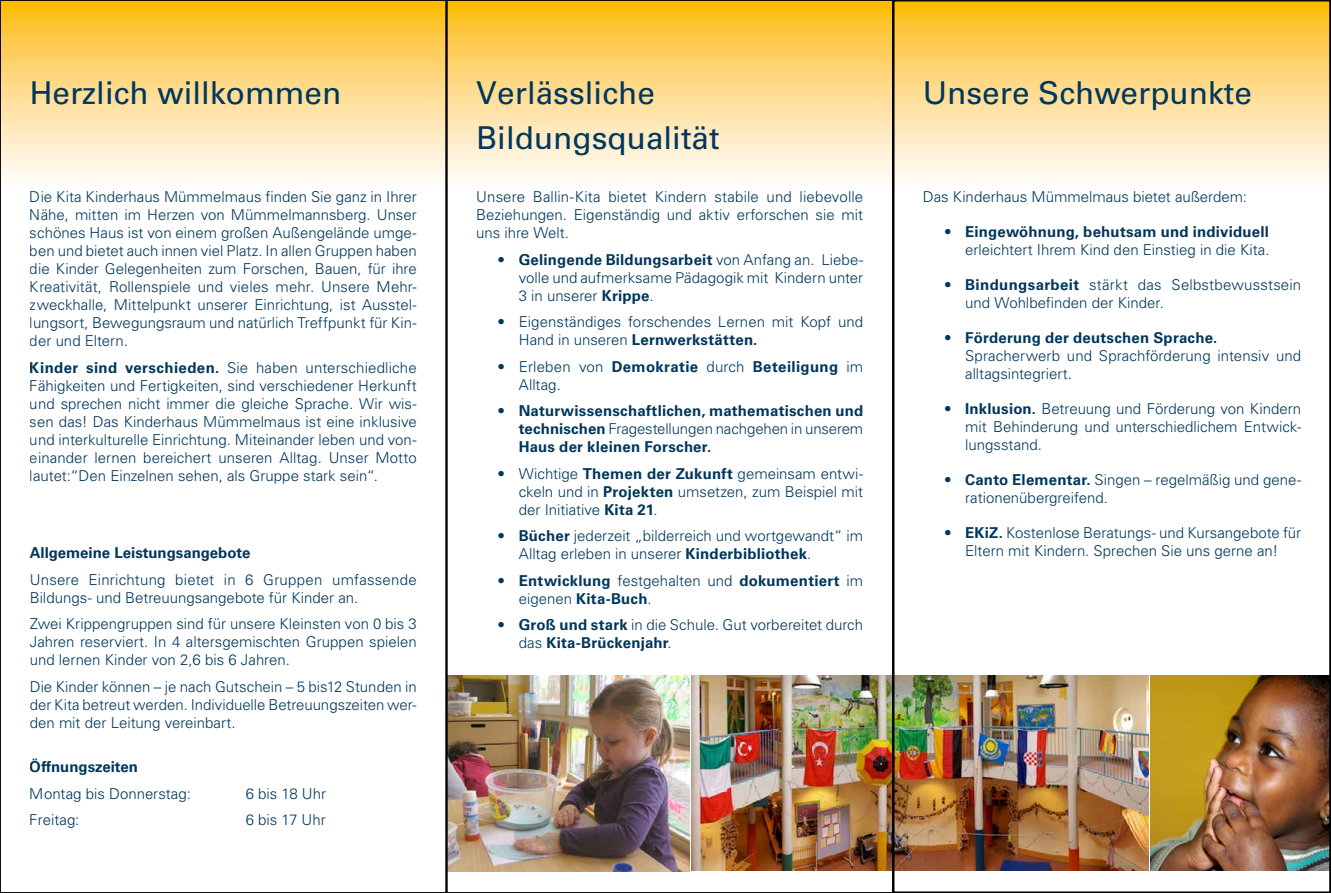
<style>
.page{position:relative;width:1331px;height:893px;background:#fff}
.page>*{position:absolute;margin:0;border:0;box-sizing:border-box;transform-origin:0 0}
.t1{font:31.5px "Univers LT Std";color:#00375c}
.t2{font:300 15px/18px "Univers LT Std";color:#00375c;text-align:justify}
.t3{font:700 15px/18px "Univers LT Std";letter-spacing:.01em;color:#00375c;text-align:justify}
.s1{font-weight:700}
.s2{font-weight:300}
</style>
<div class="page">
<svg style="left:3px;top:3px;width:1325px;height:177px;background:#fedb89"></svg>
<img style="left:449px;top:675px;width:240px;height:196px">
<img style="left:691px;top:675px;width:457px;height:196px">
<img style="left:1150px;top:675px;width:178px;height:196px">
<div style="left:0;top:0;width:447px;height:893px;border:2px solid #000"></div>
<div style="left:892px;top:0;width:439px;height:893px;border:2px solid #000"></div>
<h1 class="t1" style="left:30px;top:74px;width:313px">Herzlich willkommen</h1>
<p class="t2" style="left:30px;top:188px;width:388px">Die Kita Kinderhaus Mümmelmaus finden Sie ganz in Ihrer Nähe, mitten im Herzen von Mümmelmannsberg. Unser schönes Haus ist von einem großen Außengelände umge&shy;ben und bietet auch innen viel Platz. In allen Gruppen haben die Kinder Gelegenheiten zum Forschen, Bauen, für ihre Kreativität, Rollenspiele und vieles mehr. Unsere Mehr&shy;zweckhalle, Mittelpunkt unserer Einrichtung, ist Ausstel&shy;lungsort, Bewegungsraum und natürlich Treffpunkt für Kin&shy;der und Eltern.</p>
<p class="t2" style="left:30px;top:358px;width:388px"><span class="s1">Kinder sind verschieden.</span> Sie haben unterschiedliche Fähigkeiten und Fertigkeiten, sind verschiedener Herkunft und sprechen nicht immer die gleiche Sprache. Wir wis&shy;sen das! Das Kinderhaus Mümmelmaus ist eine inklusive und interkulturelle Einrichtung. Miteinander leben und von&shy;einander lernen bereichert unseren Alltag. Unser Motto lautet:“Den Einzelnen sehen, als Gruppe stark sein“.</p>
<p class="t3" style="left:30px;top:544px;width:222px">Allgemeine Leistungsangebote</p>
<p class="t2" style="left:30px;top:570px;width:388px">Unsere Einrichtung bietet in 6 Gruppen umfassende<br>Bildungs- und Betreuungsangebote für Kinder an.</p>
<p class="t2" style="left:30px;top:615px;width:388px">Zwei Krippengruppen sind für unsere Kleinsten von 0 bis 3<br>Jahren reserviert. In 4 altersgemischten Gruppen spielen und lernen Kinder von 2,6 bis 6 Jahren.</p>
<p class="t2" style="left:30px;top:677px;width:388px">Die Kinder können – je nach Gutschein – 5 bis12 Stunden in der Kita betreut werden. Individuelle Betreuungszeiten wer&shy;den mit der Leitung vereinbart.</p>
<p class="t3" style="left:30px;top:758px;width:110px">Öffnungszeiten</p>
<p class="t2" style="left:30px;top:784px;width:163px">Montag bis Donnerstag:</p>
<p class="t2" style="left:246px;top:784px;width:82px">6 bis 18 Uhr</p>
<p class="t2" style="left:30px;top:811px;width:51px">Freitag:</p>
<p class="t2" style="left:246px;top:811px;width:81px">6 bis 17 Uhr</p>
<h1 class="t1" style="left:476px;top:74px;width:180px">Verlässliche</h1>
<h1 class="t1" style="left:923px;top:74px;width:331px">Unsere Schwerpunkte</h1>
<h1 class="t1" style="left:476px;top:119px;width:245px">Bildungsqualität</h1>
<p class="t2" style="left:476px;top:188px;width:388px">Unsere Ballin-Kita bietet Kindern stabile und liebevolle Beziehungen. Eigenständig und aktiv erforschen sie mit uns ihre Welt.</p>
<p class="t2" style="left:519px;top:250px;width:346px;text-indent:-21px">• <span class="s1">Gelingende Bildungsarbeit</span> von Anfang an. Liebe&shy;volle und aufmerksame Pädagogik mit Kindern unter 3 in unserer <span class="s1">Krippe</span>.</p>
<p class="t2" style="left:519px;top:313px;width:346px;text-indent:-21px">• Eigenständiges forschendes Lernen mit Kopf und<br>Hand in unseren <span class="s1">Lernwerkstätten.</span></p>
<p class="t2" style="left:519px;top:357px;width:346px;text-indent:-21px">• Erleben von <span class="s1">Demokratie</span> durch <span class="s1">Beteiligung</span> im<br>Alltag.</p>
<p class="t3" style="left:519px;top:402px;width:346px;text-indent:-21px"><span class="s2">•</span> Naturwissenschaftlichen, mathematischen und technischen <span class="s2">Fragestellungen nachgehen in unserem </span>Haus der kleinen Forscher.</p>
<p class="t2" style="left:519px;top:464px;width:346px;text-indent:-21px">• Wichtige <span class="s1">Themen der Zukunft</span> gemeinsam entwi&shy;ckeln und in <span class="s1">Projekten</span> umsetzen, zum Beispiel mit der Initiative <span class="s1">Kita 21</span>.</p>
<p class="t2" style="left:519px;top:527px;width:346px;text-indent:-21px">• <span class="s1">Bücher</span> jederzeit „bilderreich und wortgewandt“ im<br>Alltag erleben in unserer <span class="s1">Kinderbibliothek</span>.</p>
<p class="t3" style="left:519px;top:572px;width:346px;text-indent:-21px"><span class="s2">•</span> Entwicklung <span class="s2">festgehalten und</span> dokumentiert <span class="s2">im eigenen</span> Kita-Buch<span class="s2">.</span></p>
<p class="t2" style="left:519px;top:616px;width:346px;text-indent:-21px">• <span class="s1">Groß und stark</span> in die Schule. Gut vorbereitet durch das <span class="s1">Kita-Brückenjahr</span>.</p>
<p class="t2" style="left:923px;top:188px;width:326px">Das Kinderhaus Mümmelmaus bietet außerdem:</p>
<p class="t2" style="left:944px;top:223px;width:327px;text-align:right">• <span class="s1">Eingewöhnung, behutsam und individuell </span>erleichtert Ihrem Kind den Einstieg in die Kita.</p>
<p class="t2" style="left:965px;top:276px;width:337px;text-indent:-21px">• <span class="s1">Bindungsarbeit</span> stärkt das Selbstbewusstsein und Wohlbefinden der Kinder.</p>
<p class="t2" style="left:965px;top:329px;width:337px;text-align:left;text-indent:-21px">• <span class="s1">Förderung der deutschen Sprache.<br></span>Spracherwerb und Sprachförderung intensiv und alltagsintegriert.</p>
<p class="t2" style="left:965px;top:400px;width:337px;text-indent:-21px">• <span class="s1">Inklusion.</span> Betreuung und Förderung von Kindern mit Behinderung und unterschiedlichem Entwick&shy;lungsstand.</p>
<p class="t2" style="left:965px;top:471px;width:337px;text-indent:-21px">• <span class="s1">Canto Elementar.</span> Singen – regelmäßig und gene&shy;rationenübergreifend.</p>
<p class="t2" style="left:944px;top:524px;width:359px;text-align:center">• <span class="s1">EKiZ.</span> Kostenlose Beratungs- und Kursangebote für<br>Eltern mit Kindern. Sprechen Sie uns gerne an!</p>
</div>
